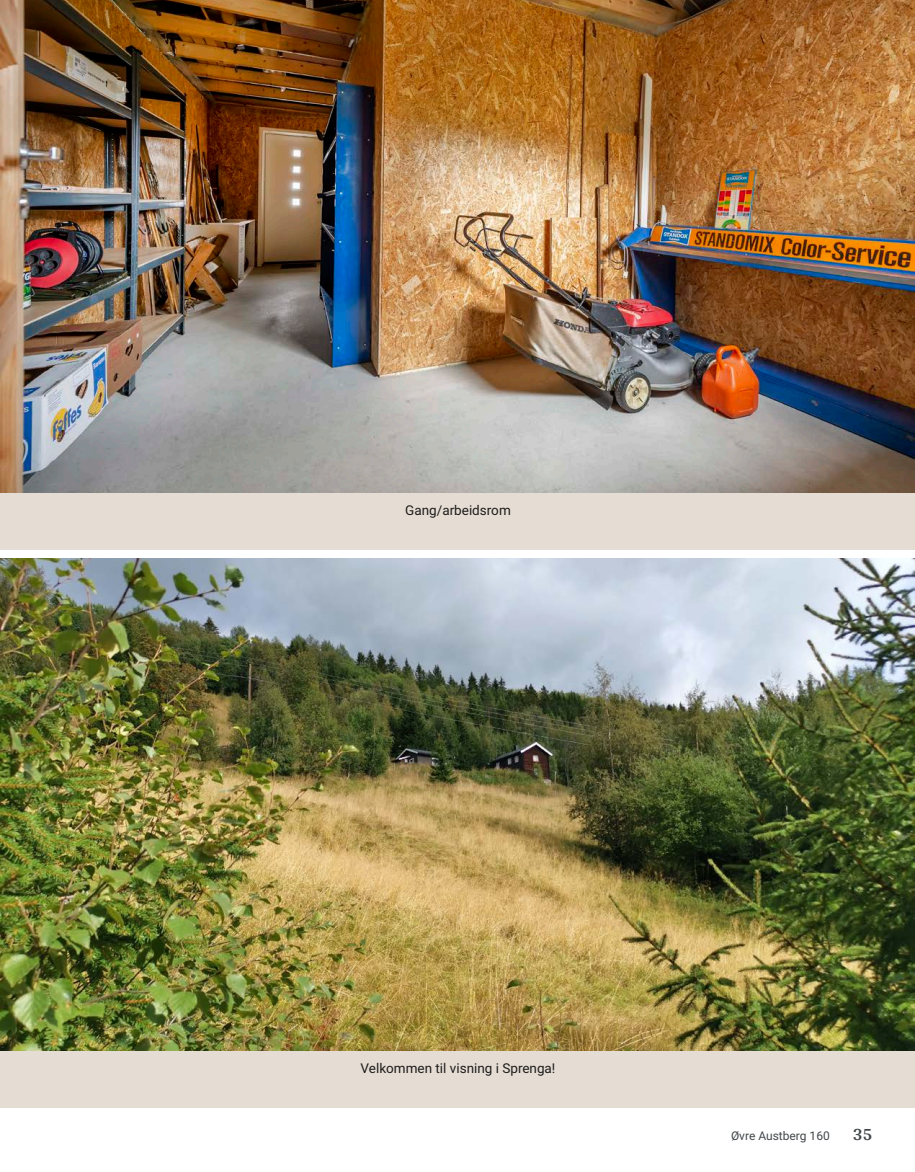
<style>
.page{position:relative;width:915px;height:1172px;background:#fff}
.page>*{position:absolute;margin:0;border:0;box-sizing:border-box;transform-origin:0 0}
.t1{font:700 18px "Arya";color:#414749}
.t2{font:13.5px "Roboto";color:#1d1d1b}
.t3{font:12px "Roboto";color:#414749}
</style>
<div class="page">
<div style="left:0;top:492px;width:914px;height:58px;background:#e5dcd4"></div>
<div style="left:0;top:1050px;width:914px;height:58px;background:#e5dcd4"></div>
<img style="left:0;top:0;width:914px;height:492px">
<img style="left:0;top:558px;width:914px;height:492px">
<p class="t2" style="left:405px;top:501px;width:107px">Gang/arbeidsrom</p>
<p class="t2" style="left:360px;top:1059px;width:196px">Velkommen til visning i Sprenga!</p>
<p class="t3" style="left:730px;top:1127px;width:100px">Øvre Austberg 160</p>
<h1 class="t1" style="left:852px;top:1123px;width:21px">35</h1>
</div>
